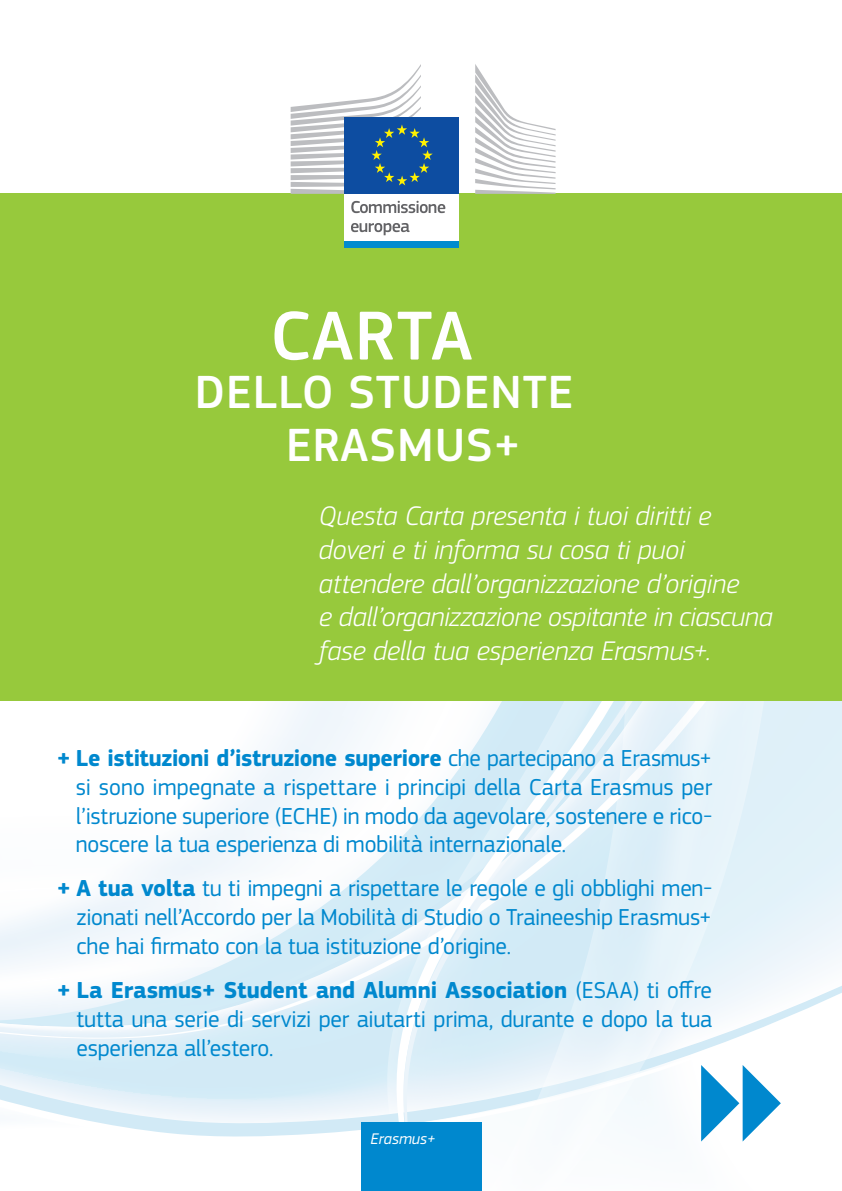
<style>
.page{position:relative;width:842px;height:1191px;background:#fff}
.page>*{position:absolute;margin:0;border:0;box-sizing:border-box;transform-origin:0 0}
.t1{font:500 72px "EC Square Sans Pro";letter-spacing:.02em;color:#fff}
.t2{font:500 48.4px "EC Square Sans Pro";letter-spacing:.02em;color:#fff}
.t3{font:italic 300 28px/33.6px "EC Square Sans Pro";letter-spacing:-.01em;color:#fff}
.t4{font:24px/28.8px "EC Square Sans Pro";letter-spacing:-.01em;color:#0088ce;text-align:justify}
.t5{font:italic 16px "EC Square Sans Pro";color:#fff}
.s1{font-weight:700}
</style>
<div class="page">
<svg style="left:0;top:701px;width:842px;height:435px"></svg>
<svg style="left:208px;top:701px;width:572px;height:490px"></svg>
<div style="left:0;top:193px;width:842px;height:508px;background:#97c93c"></div>
<div style="left:345px;top:191px;width:114px;height:51px;background:#fff"></div>
<div style="left:345px;top:117px;width:114px;height:77px;background:#0d4da1"></div>
<svg style="left:291px;top:64px;width:142px;height:130px"></svg>
<div style="left:345px;top:241px;width:114px;height:6px;background:#008bcf"></div>
<svg style="left:475px;top:64px;width:81px;height:130px"></svg>
<svg style="left:351px;top:201px;width:94px;height:12px"></svg>
<svg style="left:351px;top:223px;width:59px;height:12px"></svg>
<div style="left:361px;top:1122px;width:120px;height:69px;background:#0088ce"></div>
<svg style="left:701px;top:1065px;width:80px;height:76px"></svg>
<h1 class="t1" style="left:270px;top:294px;width:204px">CARTA</h1>
<h2 class="t2" style="left:195px;top:363px;width:380px">DELLO STUDENTE</h2>
<h2 class="t2" style="left:286px;top:416px;width:236px">ERASMUS+</h2>
<p class="t3" style="left:319px;top:499px;width:455px">Questa Carta presenta i tuoi diritti e doveri e ti informa su cosa ti puoi attendere dall’organizzazione d’origine<br>e dall’organizzazione ospitante in ciascuna fase della tua esperienza Erasmus+.</p>
<p class="t4" style="left:76px;top:743px;width:638px;text-indent:-19px"><span class="s1">+ Le istituzioni d’istruzione superiore</span> che partecipano a Erasmus+ si sono impegnate a rispettare i principi della Carta Erasmus per l’istruzione superiore (ECHE) in modo da agevolare, sostenere e rico&shy;noscere la tua esperienza di mobilità internazionale.</p>
<p class="t4" style="left:77px;top:874px;width:637px;text-indent:-20px"><span class="s1">+ A tua volta</span> tu ti impegni a rispettare le regole e gli obblighi men&shy;zionati nell’Accordo per la Mobilità di Studio o Traineeship Erasmus+ che hai firmato con la tua istituzione d’origine.</p>
<p class="t4" style="left:77px;top:976px;width:637px;text-indent:-20px"><span class="s1">+ La Erasmus+ Student and Alumni Association</span> (ESAA) ti offre tutta una serie di servizi per aiutarti prima, durante e dopo la tua esperienza all’estero.</p>
<p class="t5" style="left:370px;top:1129px;width:67px">Erasmus+</p>
</div>
